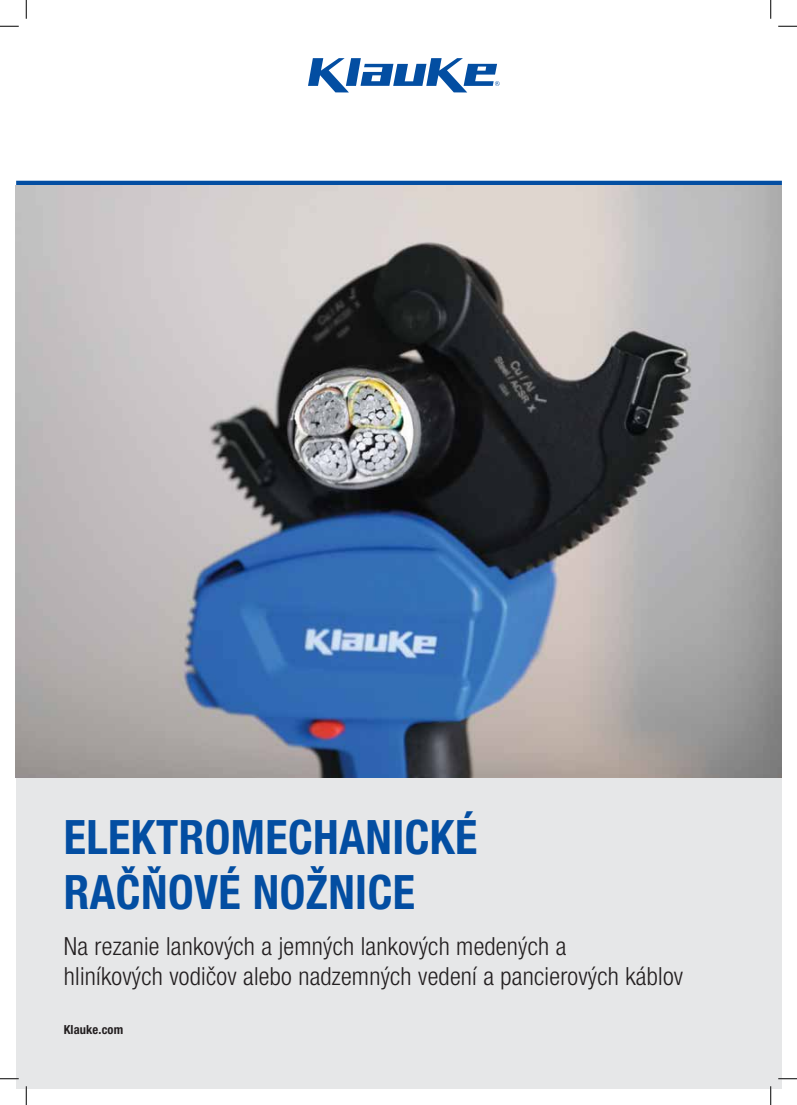
<style>
.page{position:relative;width:797px;height:1105px;background:#fff}
.page>*{position:absolute;margin:0;border:0;box-sizing:border-box;transform-origin:0 0}
.t1{font:700 condensed 47.5px/55.2px "Helvetica Neue LT Pro";letter-spacing:.01em;color:#034ea2}
.t2{font:300 condensed 25px/30px "Helvetica Neue LT Pro";letter-spacing:.01em;color:#231f20}
.t3{font:700 condensed 12.5px "Helvetica Neue LT Pro";letter-spacing:.01em;color:#231f20}
</style>
<div class="page">
<div style="left:16px;top:777px;width:765px;height:312px;background:#e6e7e8"></div>
<svg style="left:308px;top:58px;width:191px;height:34px"></svg>
<div style="left:16px;top:181px;width:765px;height:5px;background:#034ea2"></div>
<img style="left:16px;top:186px;width:765px;height:591px">
<svg style="left:0;top:25px;width:19px;height:2px"></svg>
<svg style="left:778px;top:25px;width:19px;height:2px"></svg>
<svg style="left:0;top:1078px;width:19px;height:1px"></svg>
<svg style="left:778px;top:1078px;width:19px;height:1px"></svg>
<svg style="left:25px;top:0;width:2px;height:19px"></svg>
<svg style="left:25px;top:1086px;width:2px;height:19px"></svg>
<svg style="left:770px;top:0;width:1px;height:19px"></svg>
<svg style="left:770px;top:1086px;width:1px;height:19px"></svg>
<h1 class="t1" style="left:64px;top:809px;width:415px">ELEKTROMECHANICKÉ<br>RAČŇOVÉ NOŽNICE</h1>
<p class="t2" style="left:64px;top:930px;width:621px">Na rezanie lankových a jemných lankových medených a<br>hliníkových vodičov alebo nadzemných vedení a pancierových káblov</p>
<p class="t3" style="left:64px;top:1022px;width:61px">Klauke.com</p>
</div>
